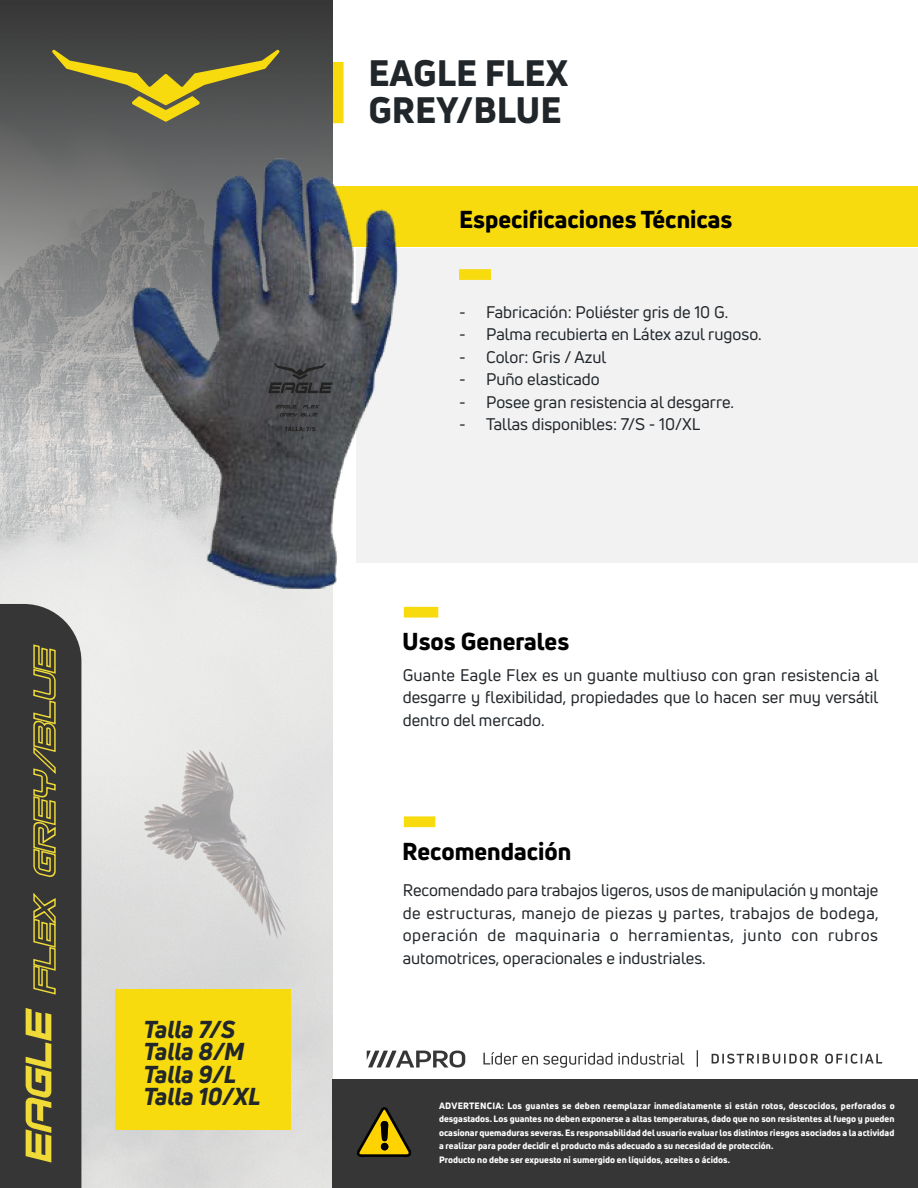
<style>
.page{position:relative;width:918px;height:1188px;background:#fff}
.page>*{position:absolute;margin:0;border:0;box-sizing:border-box;transform-origin:0 0}
.t1{font:800 36px "Uni Neue";color:#21262a}
.t2{font:800 24px "Uni Neue";color:#000}
.t3{font:italic 800 24px "Uni Neue";color:#21262a}
.t4{font:16.5px/22.5px "Uni Neue";color:#21262a;text-align:justify}
.t5{font:800 9px/13.5px "Uni Neue";color:#fff}
</style>
<div class="page">
<div style="left:357px;top:248px;width:561px;height:315px;background:#f2f2f3"></div>
<div style="left:334px;top:186px;width:584px;height:61px;background:#f7db0f"></div>
<img style="left:0;top:0;width:333px;height:1188px">
<div style="left:0;top:604px;width:81px;height:584px;background:#363636"></div>
<svg style="left:26px;top:1008px;width:25px;height:155px;background:#9e9236"></svg>
<div style="left:333px;top:62px;width:11px;height:61px;background:#f7db0f"></div>
<div style="left:459px;top:269px;width:32px;height:11px;background:#f7db0f"></div>
<div style="left:404px;top:607px;width:34px;height:11px;background:#f7db0f"></div>
<div style="left:404px;top:816px;width:31px;height:11px;background:#f7db0f"></div>
<div style="left:333px;top:1079px;width:585px;height:109px;background:#363636"></div>
<svg style="left:357px;top:1107px;width:54px;height:50px"></svg>
<div style="left:381px;top:1143px;width:7px;height:7px;background:#000;border-radius:50%"></div>
<svg style="left:367px;top:1051px;width:98px;height:17px"></svg>
<svg style="left:483px;top:1052px;width:129px;height:16px"></svg>
<svg style="left:618px;top:1053px;width:66px;height:12px"></svg>
<svg style="left:697px;top:1050px;width:1px;height:17px"></svg>
<svg style="left:712px;top:1054px;width:106px;height:10px"></svg>
<svg style="left:825px;top:1054px;width:57px;height:10px"></svg>
<svg style="left:0;top:1px;width:333px;height:444px;background:#707070"></svg>
<svg style="left:52px;top:50px;width:227px;height:72px;background:#726c40"></svg>
<div style="left:115px;top:989px;width:175px;height:140px;background:#f7db0f"></div>
<svg style="left:33px;top:891px;width:23px;height:105px;background:#6b6536"></svg>
<svg style="left:32px;top:643px;width:24px;height:237px;background:#6c6636"></svg>
<img style="left:107px;top:126px;width:314px;height:494px">
<svg style="left:285px;top:427px;width:30px;height:4px"></svg>
<svg style="left:276px;top:405px;width:43px;height:11px"></svg>
<svg style="left:268px;top:363px;width:65px;height:30px;background:#404042"></svg>
<h2 class="t3" style="left:144px;top:1013px;width:93px">Talla 7/S</h2>
<h2 class="t3" style="left:144px;top:1035px;width:102px">Talla 8/M</h2>
<h2 class="t3" style="left:144px;top:1058px;width:94px">Talla 9/L</h2>
<h2 class="t3" style="left:144px;top:1080px;width:118px">Talla 10/XL</h2>
<h1 class="t1" style="left:368px;top:49px;width:202px">EAGLE FLEX</h1>
<h1 class="t1" style="left:368px;top:85px;width:195px">GREY/BLUE</h1>
<h2 class="t2" style="left:459px;top:203px;width:275px">Especificaciones Técnicas</h2>
<p class="t4" style="left:459px;top:300px;width:271px">- Fabricación: Poliéster gris de 10 G.</p>
<p class="t4" style="left:459px;top:323px;width:304px">- Palma recubierta en Látex azul rugoso.</p>
<p class="t4" style="left:459px;top:345px;width:149px">- Color: Gris / Azul</p>
<p class="t4" style="left:459px;top:368px;width:142px">- Puño elasticado</p>
<p class="t4" style="left:459px;top:390px;width:277px">- Posee gran resistencia al desgarre.</p>
<p class="t4" style="left:459px;top:413px;width:243px">- Tallas disponibles: 7/S - 10/XL</p>
<h2 class="t2" style="left:402px;top:626px;width:168px">Usos Generales</h2>
<p class="t4" style="left:403px;top:663px;width:477px">Guante Eagle Flex es un guante multiuso con gran resistencia al desgarre y flexibilidad, propiedades que lo hacen ser muy versátil dentro del mercado.</p>
<h2 class="t2" style="left:402px;top:835px;width:171px">Recomendación</h2>
<p class="t4" style="left:403px;top:879px;width:478px">Recomendado para trabajos ligeros, usos de manipulación y montaje de estructuras, manejo de piezas y partes, trabajos de bodega, operación de maquinaria o herramientas, junto con rubros automotrices, operacionales e industriales.</p>
<p class="t5" style="left:439px;top:1098px;width:457px">ADVERTENCIA: Los guantes se deben reemplazar inmediatamente si están rotos, descocidos, perforados o desgastados. Los guantes no deben exponerse a altas temperaturas, dado que no son resistentes al fuego y pueden ocasionar quemaduras severas. Es responsabilidad del usuario evaluar los distintos riesgos asociados a la actividad a realizar para poder decidir el producto más adecuado a su necesidad de protección.<br>Producto no debe ser expuesto ni sumergido en líquidos, aceites o ácidos.</p>
</div>
